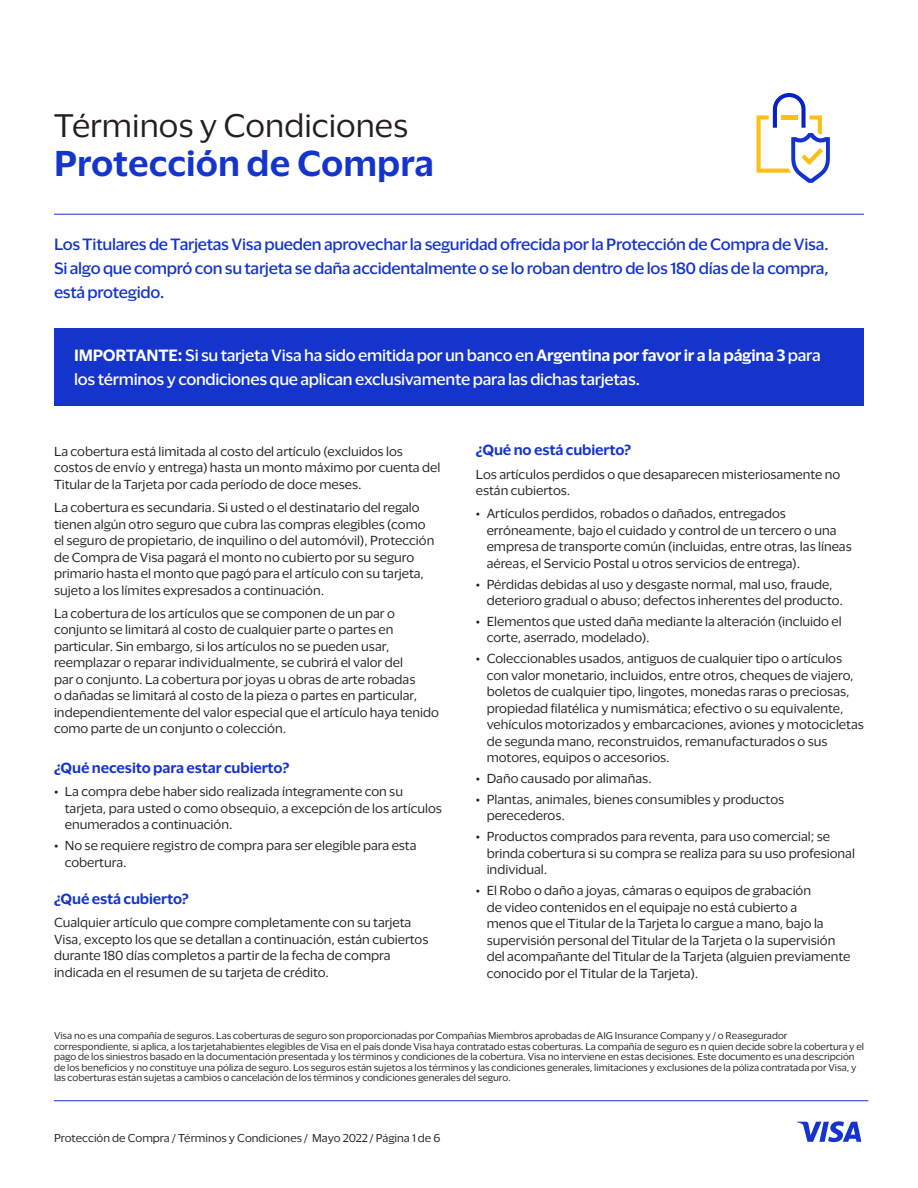
<style>
.page{position:relative;width:918px;height:1188px;background:#fff}
.page>*{position:absolute;margin:0;border:0;box-sizing:border-box;transform-origin:0 0}
.Benefit_name_title{font:600 33px "Visa Dialect";color:#1434cb}
.TC{font:30px "Visa Dialect";color:#231f20}
.Intro_text{font:500 15px/24px "Visa Dialect";letter-spacing:-.02em;color:#1434cb;text-align:justify}
.Intro_text-2{font:500 15px/24px "Visa Dialect";letter-spacing:-.02em;color:#fff}
.Subtitle{font:600 13.5px "Visa Dialect";letter-spacing:-.01em;color:#1434cb}
.copy{font:12px/16.5px "Visa Dialect";color:#231f20}
.t1{font:10.5px "Visa Dialect";color:#231f20}
.Legal{font:9px/10.5px "Visa Dialect";color:#231f20}
.s1{font-weight:600}
</style>
<div class="page">
<hr style="left:54px;top:1100px;width:814px;height:1px;background:#1434cb">
<svg style="left:797px;top:1121px;width:64px;height:21px"></svg>
<hr style="left:54px;top:214px;width:810px;height:1px;background:#1434cb">
<div style="left:54px;top:328px;width:810px;height:78px;background:#1434cb"></div>
<svg style="left:757px;top:93px;width:73px;height:90px"></svg>
<p class="TC" style="left:54px;top:103px;width:356px">Términos y Condiciones</p>
<p class="Benefit_name_title" style="left:54px;top:138px;width:382px">Protección de Compra</p>
<p class="Intro_text" style="left:54px;top:231px;width:777px">Los Titulares de Tarjetas Visa pueden aprovechar la seguridad ofrecida por la Protección de Compra de Visa.<br>Si algo que compró con su tarjeta se daña accidentalmente o se lo roban dentro de los 180 días de la compra, está protegido.</p>
<p class="Intro_text-2" style="left:74px;top:342px;width:748px"><span class="s1">IMPORTANTE:</span> Si su tarjeta Visa ha sido emitida por un banco en <span class="s1">Argentina por favor ir a la página 3</span> para los términos y condiciones que aplican exclusivamente para las dichas tarjetas.</p>
<p class="copy" style="left:54px;top:442px;width:388px">La cobertura está limitada al costo del artículo (excluidos los costos de envío y entrega) hasta un monto máximo por cuenta del<br>Titular de la Tarjeta por cada período de doce meses.</p>
<p class="copy" style="left:54px;top:499px;width:382px">La cobertura es secundaria. Si usted o el destinatario del regalo tienen algún otro seguro que cubra las compras elegibles (como el seguro de propietario, de inquilino o del automóvil), Protección de Compra de Visa pagará el monto no cubierto por su seguro primario hasta el monto que pagó para el artículo con su tarjeta, sujeto a los límites expresados a continuación.</p>
<p class="copy" style="left:54px;top:604px;width:387px">La cobertura de los artículos que se componen de un par o conjunto se limitará al costo de cualquier parte o partes en particular. Sin embargo, si los artículos no se pueden usar, reemplazar o reparar individualmente, se cubrirá el valor del<br>par o conjunto. La cobertura por joyas u obras de arte robadas<br>o dañadas se limitará al costo de la pieza o partes en particular, independientemente del valor especial que el artículo haya tenido como parte de un conjunto o colección.</p>
<p class="Subtitle" style="left:54px;top:757px;width:237px">¿Qué necesito para estar cubierto?</p>
<p class="copy" style="left:65px;top:783px;width:379px;text-indent:-11px">• La compra debe haber sido realizada íntegramente con su tarjeta, para usted o como obsequio, a excepción de los artículos enumerados a continuación.</p>
<p class="copy" style="left:65px;top:837px;width:353px;text-indent:-11px">• No se requiere registro de compra para ser elegible para esta cobertura.</p>
<p class="Subtitle" style="left:54px;top:888px;width:136px">¿Qué está cubierto?</p>
<p class="copy" style="left:54px;top:914px;width:376px">Cualquier artículo que compre completamente con su tarjeta Visa, excepto los que se detallan a continuación, están cubiertos durante 180 días completos a partir de la fecha de compra indicada en el resumen de su tarjeta de crédito.</p>
<p class="Subtitle" style="left:476px;top:440px;width:157px">¿Qué no está cubierto?</p>
<p class="copy" style="left:476px;top:465px;width:366px">Los artículos perdidos o que desaparecen misteriosamente no están cubiertos.</p>
<p class="copy" style="left:487px;top:505px;width:367px;text-indent:-11px">• Artículos perdidos, robados o dañados, entregados erróneamente, bajo el cuidado y control de un tercero o una empresa de transporte común (incluidas, entre otras, las líneas aéreas, el Servicio Postal u otros servicios de entrega).</p>
<p class="copy" style="left:487px;top:575px;width:358px;text-indent:-11px">• Pérdidas debidas al uso y desgaste normal, mal uso, fraude, deterioro gradual o abuso; defectos inherentes del producto.</p>
<p class="copy" style="left:487px;top:612px;width:357px;text-indent:-11px">• Elementos que usted daña mediante la alteración (incluido el corte, aserrado, modelado).</p>
<p class="copy" style="left:487px;top:650px;width:379px;text-indent:-11px">• Coleccionables usados, antiguos de cualquier tipo o artículos con valor monetario, incluidos, entre otros, cheques de viajero, boletos de cualquier tipo, lingotes, monedas raras o preciosas, propiedad filatélica y numismática; efectivo o su equivalente, vehículos motorizados y embarcaciones, aviones y motocicletas de segunda mano, reconstruidos, remanufacturados o sus motores, equipos o accesorios.</p>
<p class="copy" style="left:476px;top:770px;width:177px">• Daño causado por alimañas.</p>
<p class="copy" style="left:487px;top:790px;width:299px;text-indent:-11px">• Plantas, animales, bienes consumibles y productos perecederos.</p>
<p class="copy" style="left:487px;top:828px;width:370px;text-indent:-11px">• Productos comprados para reventa, para uso comercial; se brinda cobertura si su compra se realiza para su uso profesional individual.</p>
<p class="copy" style="left:487px;top:881px;width:365px;text-indent:-11px">• El Robo o daño a joyas, cámaras o equipos de grabación<br>de video contenidos en el equipaje no está cubierto a<br>menos que el Titular de la Tarjeta lo cargue a mano, bajo la supervisión personal del Titular de la Tarjeta o la supervisión del acompañante del Titular de la Tarjeta (alguien previamente conocido por el Titular de la Tarjeta).</p>
<p class="Legal" style="left:54px;top:1030px;width:812px">Visa no es una compañía de seguros. Las coberturas de seguro son proporcionadas por Compañías Miembros aprobadas de AIG Insurance Company y / o Reasegurador correspondiente, si aplica, a los tarjetahabientes elegibles de Visa en el país donde Visa haya contratado estas coberturas. La compañía de seguro es n quien decide sobre la cobertura y el pago de los siniestros basado en la documentación presentada y los términos y condiciones de la cobertura. Visa no interviene en estas decisiones. Este documento es una descripción de los beneficios y no constituye una póliza de seguro. Los seguros están sujetos a los términos y las condiciones generales, limitaciones y exclusiones de la póliza contratada por Visa, y las coberturas están sujetas a cambios o cancelación de los términos y condiciones generales del seguro.</p>
<p class="t1" style="left:54px;top:1130px;width:388px">Protección de Compra / Términos y Condiciones / Mayo 2022 / Página 1 de 6</p>
</div>
